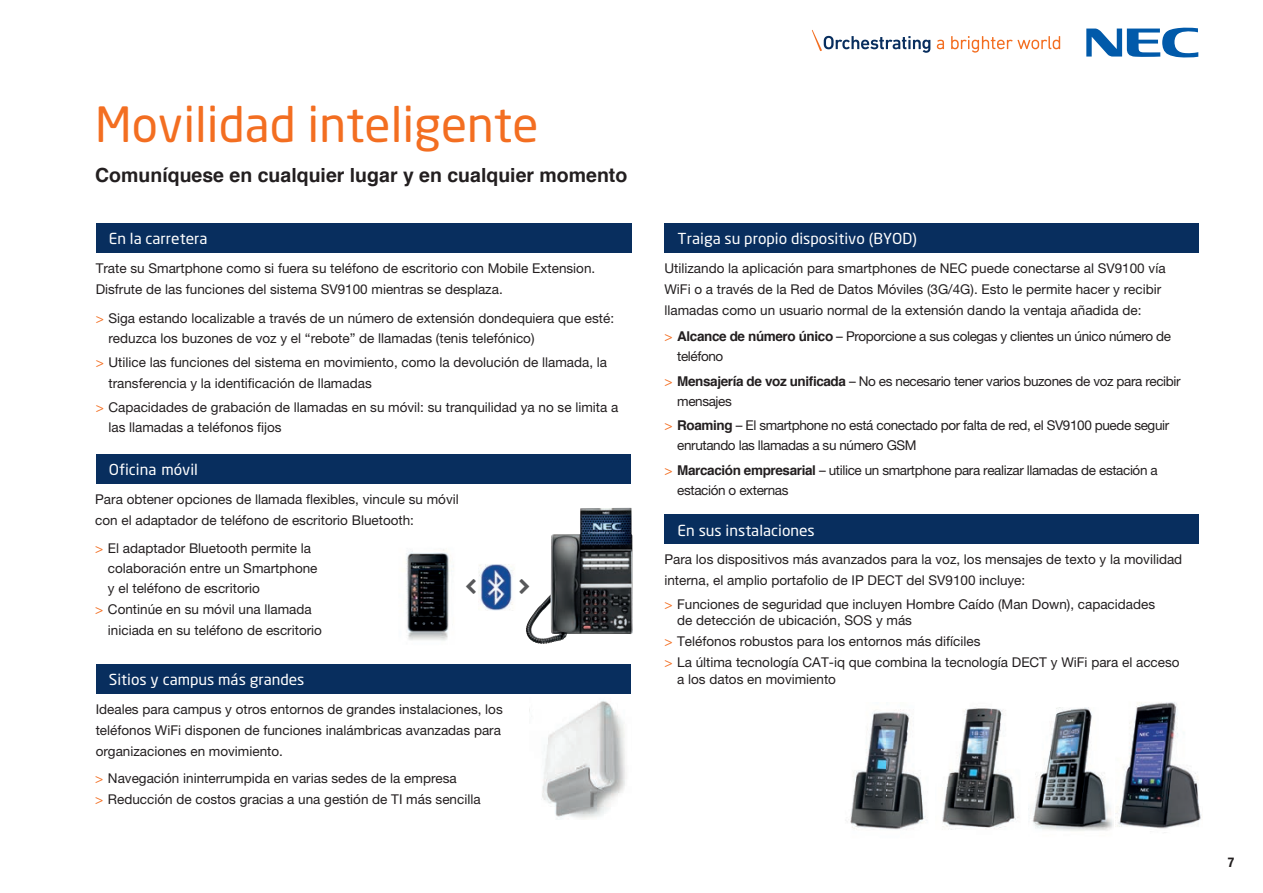
<style>
.page{position:relative;width:1263px;height:893px;background:#fff}
.page>*{position:absolute;margin:0;border:0;box-sizing:border-box;transform-origin:0 0}
.t1{font:48px "Neo Sans Std";color:#f36e21}
.t2{font:700 19.5px "Helvetica";color:#231f20}
.t3{font:15px "Neo Sans Std";color:#fff}
.t4{font:13.5px/21px "Helvetica Neue LT Pro";color:#231f20}
.t5{font:13.5px/20.1px "Helvetica Neue LT Pro";letter-spacing:-.03em;color:#231f20}
.t6{font:700 condensed 13.5px "Helvetica Neue LT Pro";color:#231f20}
.s1{color:#f36e21}
.s2{font-family:"Helvetica";font-weight:700}
</style>
<div class="page">
<svg style="left:937px;top:40px;width:7px;height:9px"></svg>
<svg style="left:951px;top:36px;width:109px;height:17px"></svg>
<svg style="left:812px;top:30px;width:118px;height:23px"></svg>
<svg style="left:1086px;top:27px;width:112px;height:31px"></svg>
<div style="left:96px;top:223px;width:535px;height:30px;background:#082e5e"></div>
<div style="left:96px;top:454px;width:534px;height:30px;background:#082e5e"></div>
<div style="left:96px;top:664px;width:534px;height:30px;background:#082e5e"></div>
<div style="left:664px;top:223px;width:535px;height:30px;background:#082e5e"></div>
<div style="left:664px;top:514px;width:535px;height:30px;background:#082e5e"></div>
<img style="left:406px;top:549px;width:45px;height:92px">
<img style="left:478px;top:564px;width:37px;height:47px">
<img style="left:526px;top:508px;width:107px;height:136px">
<img style="left:529px;top:700px;width:97px;height:119px">
<img style="left:1115px;top:702px;width:86px;height:131px">
<img style="left:1032px;top:708px;width:82px;height:123px">
<img style="left:850px;top:709px;width:76px;height:121px">
<img style="left:942px;top:707px;width:77px;height:123px">
<svg style="left:478px;top:579px;width:22px;height:15px"></svg>
<svg style="left:526px;top:579px;width:3px;height:15px"></svg>
<h1 class="t1" style="left:95px;top:95px;width:445px">Movilidad inteligente</h1>
<h2 class="t2" style="left:95px;top:159px;width:534px">Comuníquese en cualquier lugar y en cualquier momento</h2>
<p class="t3" style="left:109px;top:229px;width:100px">En la carretera</p>
<p class="t4" style="left:96px;top:258px;width:501px">Trate su Smartphone como si fuera su teléfono de escritorio con Mobile Extension.<br>Disfrute de las funciones del sistema SV9100 mientras se desplaza.</p>
<p class="t4" style="left:108px;top:308px;width:507px;line-height:20.1px;text-indent:-13px"><span class="s1">&gt;</span> Siga estando localizable a través de un número de extensión dondequiera que esté: reduzca los buzones de voz y el “rebote” de llamadas (tenis telefónico)</p>
<p class="t4" style="left:108px;top:352px;width:500px;line-height:20.1px;text-indent:-13px"><span class="s1">&gt;</span> Utilice las funciones del sistema en movimiento, como la devolución de llamada, la transferencia y la identificación de llamadas</p>
<p class="t4" style="left:108px;top:397px;width:511px;line-height:20.1px;text-indent:-13px"><span class="s1">&gt;</span> Capacidades de grabación de llamadas en su móvil: su tranquilidad ya no se limita a las llamadas a teléfonos fijos</p>
<p class="t3" style="left:109px;top:460px;width:91px">Oficina móvil</p>
<p class="t4" style="left:95px;top:488px;width:365px">Para obtener opciones de llamada flexibles, vincule su móvil con el adaptador de teléfono de escritorio Bluetooth:</p>
<p class="t4" style="left:95px;top:538px;width:217px"><span class="s1">&gt;</span> El adaptador Bluetooth permite la</p>
<p class="t4" style="left:108px;top:558px;width:211px">colaboración entre un Smartphone</p>
<p class="t4" style="left:108px;top:578px;width:153px">y el teléfono de escritorio</p>
<p class="t4" style="left:95px;top:599px;width:218px"><span class="s1">&gt;</span> Continúe en su móvil una llamada</p>
<p class="t4" style="left:108px;top:619px;width:216px">iniciada en su teléfono de escritorio</p>
<p class="t3" style="left:109px;top:670px;width:197px">Sitios y campus más grandes</p>
<p class="t4" style="left:96px;top:699px;width:409px">Ideales para campus y otros entornos de grandes instalaciones, los teléfonos WiFi disponen de funciones inalámbricas avanzadas para organizaciones en movimiento.</p>
<p class="t4" style="left:95px;top:767px;width:387px"><span class="s1">&gt;</span> Navegación ininterrumpida en varias sedes de la empresa<br><span class="s1">&gt;</span> Reducción de costos gracias a una gestión de TI más sencilla</p>
<p class="t3" style="left:678px;top:229px;width:241px">Traiga su propio dispositivo (BYOD)</p>
<p class="t4" style="left:664px;top:258px;width:503px">Utilizando la aplicación para smartphones de NEC puede conectarse al SV9100 vía<br>WiFi o a través de la Red de Datos Móviles (3G/4G). Esto le permite hacer y recibir llamadas como un usuario normal de la extensión dando la ventaja añadida de:</p>
<p class="t5" style="left:677px;top:326px;width:495px;text-indent:-13px"><span class="s1">&gt;</span> <span class="s2">Alcance de número único</span> – Proporcione a sus colegas y clientes un único número de teléfono</p>
<p class="t5" style="left:677px;top:370px;width:505px;text-indent:-13px"><span class="s1">&gt;</span> <span class="s2">Mensajería de voz unificada</span> – No es necesario tener varios buzones de voz para recibir mensajes</p>
<p class="t5" style="left:677px;top:415px;width:493px;text-indent:-13px"><span class="s1">&gt;</span> <span class="s2">Roaming</span> – El smartphone no está conectado por falta de red, el SV9100 puede seguir enrutando las llamadas a su número GSM</p>
<p class="t5" style="left:677px;top:460px;width:482px;text-indent:-13px"><span class="s1">&gt;</span> <span class="s2">Marcación empresarial</span> – utilice un smartphone para realizar llamadas de estación a estación o externas</p>
<p class="t3" style="left:678px;top:521px;width:139px">En sus instalaciones</p>
<p class="t4" style="left:664px;top:549px;width:519px">Para los dispositivos más avanzados para la voz, los mensajes de texto y la movilidad interna, el amplio portafolio de IP DECT del SV9100 incluye:</p>
<p class="t4" style="left:677px;top:596px;width:479px;line-height:16.2px;text-indent:-13px"><span class="s1">&gt;</span> Funciones de seguridad que incluyen Hombre Caído (Man Down), capacidades de detección de ubicación, SOS y más</p>
<p class="t4" style="left:664px;top:631px;width:517px"><span class="s1">&gt;</span> Teléfonos robustos para los entornos más difíciles<br><span class="s1">&gt;</span> La última tecnología CAT-iq que combina la tecnología DECT y WiFi para el acceso</p>
<p class="t4" style="left:677px;top:668px;width:160px">a los datos en movimiento</p>
<p class="t6" style="left:1228px;top:854px;width:8px">7</p>
</div>
